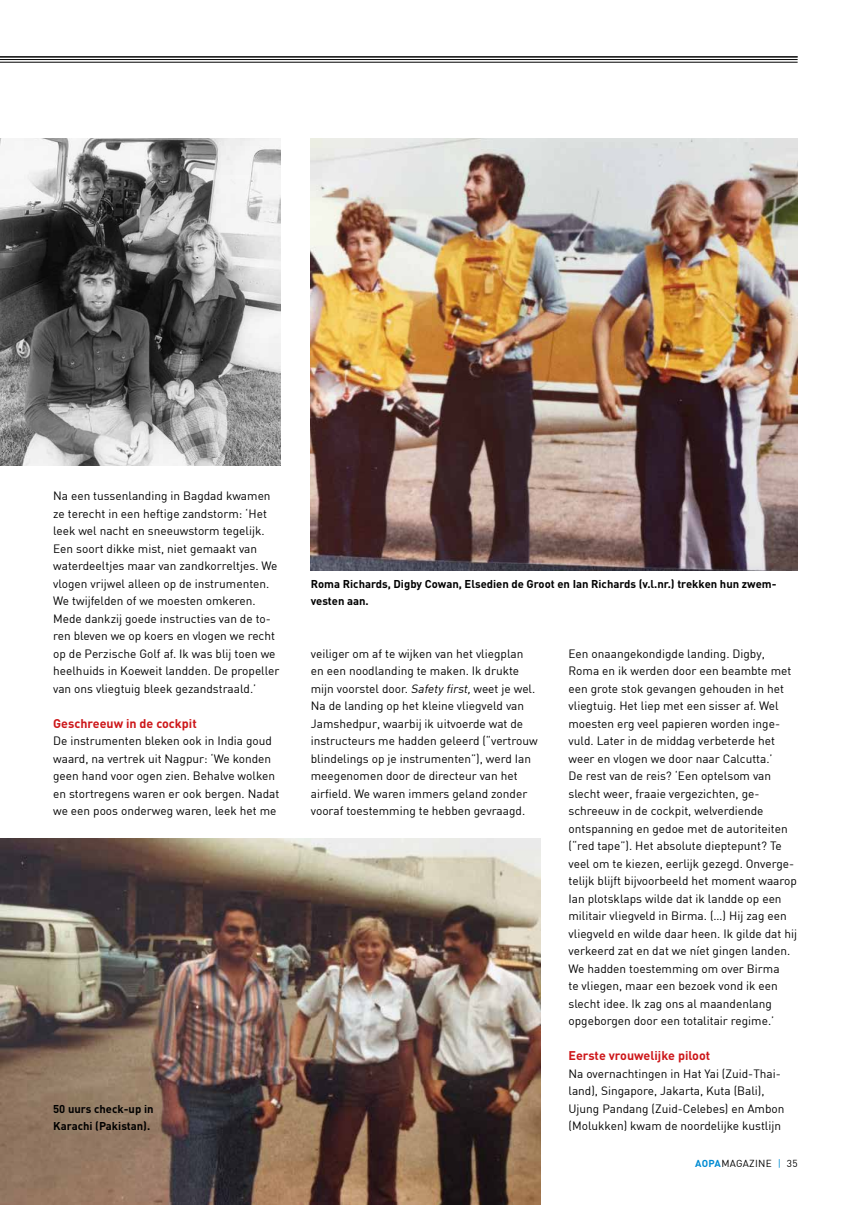
<style>
.page{position:relative;width:851px;height:1205px;background:#fff}
.page>*{position:absolute;margin:0;border:0;box-sizing:border-box;transform-origin:0 0}
.t1{font:700 12.5px "DIN";color:#cd171a}
.t2{font:11.88px/17.5px "DIN";color:#000}
.t3{font:700 11.25px/17.5px "DIN";color:#000}
.t4{font:10px "DIN";letter-spacing:.03em;color:#000}
.s1{font-style:italic}
.s2{font-weight:700;color:#008bd2}
.s3{color:#008bd2}
</style>
<div class="page">
<hr style="left:0;top:57px;width:797px;height:1px;background:#000">
<hr style="left:0;top:59px;width:797px;height:1px;background:#000">
<hr style="left:0;top:62px;width:797px;height:1px;background:#000">
<img style="left:0;top:138px;width:281px;height:327px">
<img style="left:311px;top:138px;width:486px;height:432px">
<img style="left:0;top:839px;width:540px;height:366px">
<p class="t2" style="left:53px;top:487px;width:228px">Na een tussenlanding in Bagdad kwamen ze terecht in een heftige zandstorm: ‘Het leek wel nacht en sneeuwstorm tegelijk.<br>Een soort dikke mist, niet gemaakt van waterdeeltjes maar van zandkorreltjes. We vlogen vrijwel alleen op de instrumenten.<br>We twijfelden of we moesten omkeren.<br>Mede dankzij goede instructies van de to&shy;ren bleven we op koers en vlogen we recht op de Perzische Golf af. Ik was blij toen we heelhuids in Koeweit landden. De propeller van ons vliegtuig bleek gezandstraald.’</p>
<p class="t1" style="left:53px;top:715px;width:145px">Geschreeuw in de cockpit</p>
<p class="t2" style="left:53px;top:732px;width:227px">De instrumenten bleken ook in India goud waard, na vertrek uit Nagpur: ‘We konden geen hand voor ogen zien. Behalve wolken en stortregens waren er ook bergen. Nadat we een poos onderweg waren, leek het me</p>
<p class="t3" style="left:53px;top:1099px;width:102px">50 uurs check-up in<br>Karachi (Pakistan).</p>
<p class="t3" style="left:311px;top:574px;width:466px">Roma Richards, Digby Cowan, Elsedien de Groot en Ian Richards (v.l.nr.) trekken hun zwem&shy;vesten aan.</p>
<p class="t2" style="left:311px;top:644px;width:228px">veiliger om af te wijken van het vliegplan en een noodlanding te maken. Ik drukte mijn voorstel door. <span class="s1">Safety first,</span>weet je wel.<br>Na de landing op het kleine vliegveld van Jamshedpur, waarbij ik uitvoerde wat de instructeurs me hadden geleerd (“vertrouw blindelings op je instrumenten”), werd Ian meegenomen door de directeur van het airfield. We waren immers geland zonder vooraf toestemming te hebben gevraagd.</p>
<p class="t2" style="left:568px;top:644px;width:230px">Een onaangekondigde landing. Digby, Roma en ik werden door een beambte met een grote stok gevangen gehouden in het vliegtuig. Het liep met een sisser af. Wel moesten erg veel papieren worden inge&shy;vuld. Later in de middag verbeterde het weer en vlogen we door naar Calcutta.’<br>De rest van de reis? ‘Een optelsom van slecht weer, fraaie vergezichten, ge&shy;schreeuw in de cockpit, welverdiende ontspanning en gedoe met de autoriteiten (“red tape”). Het absolute dieptepunt? Te veel om te kiezen, eerlijk gezegd. Onverge&shy;telijk blijft bijvoorbeeld het moment waarop Ian plotsklaps wilde dat ik landde op een militair vliegveld in Birma. (…) Hij zag een vliegveld en wilde daar heen. Ik gilde dat hij verkeerd zat en dat we níet gingen landen.<br>We hadden toestemming om over Birma<br>te vliegen, maar een bezoek vond ik een slecht idee. Ik zag ons al maandenlang opgeborgen door een totalitair regime.’</p>
<p class="t1" style="left:568px;top:1047px;width:143px">Eerste vrouwelijke piloot</p>
<p class="t2" style="left:568px;top:1064px;width:217px">Na overnachtingen in Hat Yai (Zuid-Thai&shy;land), Singapore, Jakarta, Kuta (Bali), Ujung Pandang (Zuid-Celebes) en Ambon (Molukken) kwam de noordelijke kustlijn</p>
<p class="t4" style="left:695px;top:1157px;width:104px"><span class="s2">AOPA</span>MAGAZINE <span class="s3">|</span> 35</p>
</div>
